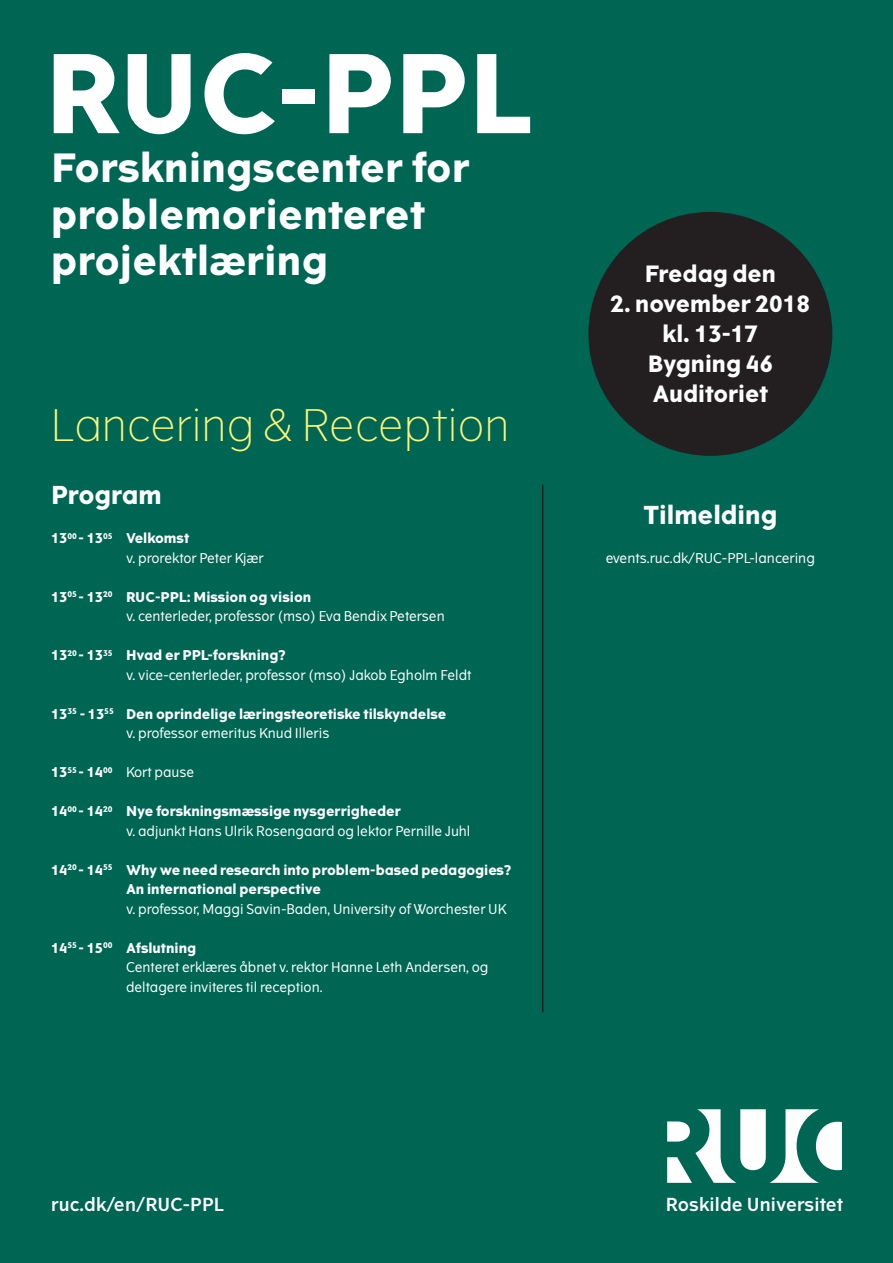
<style>
.page{position:relative;width:893px;height:1263px;background:#006654}
.page>*{position:absolute;margin:0;border:0;box-sizing:border-box;transform-origin:0 0}
.Brødtekst{font:700 108px "The Wave";color:#fff}
.Brødtekst_FED{font:300 43.5px "The Wave";letter-spacing:.01em;color:#fff57a}
.Brødtekst-2{font:700 39px "The Wave";letter-spacing:.01em;color:#fff}
.Brødtekst-3{font:700 24.75px "The Wave";color:#fff}
.Underrubrik{font:700 22.5px "The Wave";color:#fff}
.Brødtekst-4{font:18px "The Wave D Bd";letter-spacing:.01em;color:#fff}
.Brødtekst-5{font:13.5px/19.5px "The Wave";color:#fff}
.Brødtekst-6{font:700 13.5px/19.5px "The Wave";color:#fff}
.s1{font-weight:700}
</style>
<div class="page">
<hr style="left:542px;top:485px;width:1px;height:527px;background:#231f20">
<svg style="left:667px;top:1109px;width:175px;height:74px"></svg>
<div style="left:588px;top:212px;width:244px;height:244px;background:#231f20;border-radius:50%"></div>
<p class="Brødtekst" style="left:45px;top:25px;width:488px">RUC-PPL</p>
<p class="Brødtekst-2" style="left:51px;top:143px;width:420px">Forskningscenter for</p>
<p class="Brødtekst-2" style="left:51px;top:189px;width:375px">problemorienteret</p>
<p class="Brødtekst-2" style="left:51px;top:236px;width:279px">projektlæring</p>
<p class="Brødtekst_FED" style="left:51px;top:398px;width:460px">Lancering &amp; Reception</p>
<p class="Brødtekst-3" style="left:51px;top:479px;width:112px">Program</p>
<p class="Brødtekst-6" style="left:51px;top:529px;width:140px">13<sup>00</sup> - 13<sup>05</sup> Velkomst</p>
<p class="Brødtekst-5" style="left:126px;top:548px;width:139px">v. prorektor Peter Kjær</p>
<p class="Brødtekst-6" style="left:51px;top:587px;width:262px">13<sup>05</sup> - 13<sup>20</sup> RUC-PPL: Mission og vision</p>
<p class="Brødtekst-5" style="left:126px;top:606px;width:320px">v. centerleder, professor (mso) Eva Bendix Petersen</p>
<p class="Brødtekst-6" style="left:51px;top:646px;width:237px">13<sup>20</sup> - 13<sup>35</sup> Hvad er PPL-forskning?</p>
<p class="Brødtekst-5" style="left:126px;top:665px;width:347px">v. vice-centerleder, professor (mso) Jakob Egholm Feldt</p>
<p class="Brødtekst-6" style="left:51px;top:704px;width:397px">13<sup>35</sup> - 13<sup>55</sup> Den oprindelige læringsteoretiske tilskyndelse</p>
<p class="Brødtekst-5" style="left:126px;top:723px;width:205px">v. professor emeritus Knud Illeris</p>
<p class="Brødtekst-5" style="left:51px;top:762px;width:145px"><span class="s1">13</span><sup>55</sup> <span class="s1">- 14</span><sup>00</sup> Kort pause</p>
<p class="Brødtekst-6" style="left:51px;top:802px;width:351px">14<sup>00</sup> - 14<sup>20</sup> Nye forskningsmæssige nysgerrigheder</p>
<p class="Brødtekst-5" style="left:126px;top:821px;width:346px">v. adjunkt Hans Ulrik Rosengaard og lektor Pernille Juhl</p>
<p class="Brødtekst-6" style="left:126px;top:860px;width:387px;text-indent:-75px">14<sup>20</sup> - 14<sup>55</sup> Why we need research into problem-based pedagogies?<br>An international perspective</p>
<p class="Brødtekst-5" style="left:126px;top:899px;width:382px">v. professor, Maggi Savin-Baden, University of Worchester UK</p>
<p class="Brødtekst-6" style="left:51px;top:938px;width:147px">14<sup>55</sup> - 15<sup>00</sup> Afslutning</p>
<p class="Brødtekst-5" style="left:126px;top:957px;width:364px">Centeret erklæres åbnet v. rektor Hanne Leth Andersen, og deltagere inviteres til reception.</p>
<p class="Underrubrik" style="left:645px;top:259px;width:133px">Fredag den</p>
<p class="Underrubrik" style="left:610px;top:289px;width:201px">2. november 2018</p>
<p class="Underrubrik" style="left:663px;top:319px;width:97px">kl. 13-17</p>
<p class="Underrubrik" style="left:648px;top:349px;width:127px">Bygning 46</p>
<p class="Underrubrik" style="left:653px;top:379px;width:117px">Auditoriet</p>
<p class="Brødtekst-3" style="left:643px;top:499px;width:136px">Tilmelding</p>
<p class="Brødtekst-5" style="left:606px;top:548px;width:211px">events.ruc.dk/RUC-PPL-lancering</p>
<p class="Brødtekst-4" style="left:51px;top:1193px;width:174px">ruc.dk/en/RUC-PPL</p>
<p class="Brødtekst-4" style="left:666px;top:1193px;width:179px">Roskilde Universitet</p>
</div>
